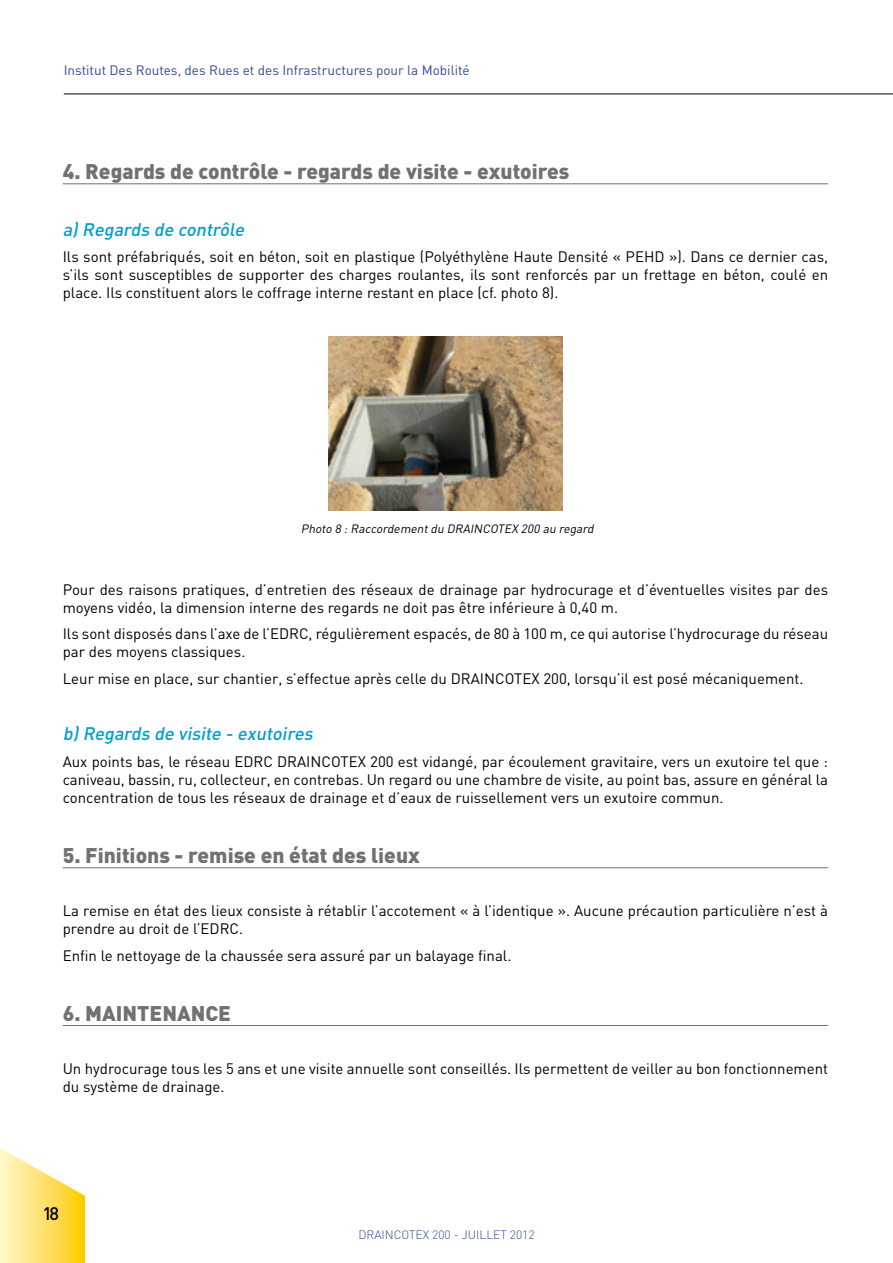
<style>
.page{position:relative;width:893px;height:1263px;background:#fff}
.page>*{position:absolute;margin:0;border:0;box-sizing:border-box;transform-origin:0 0}
.t1{font:900 21px "DIN";color:#707172}
.t2{font:italic 500 18px "DIN";color:#009ecd}
.t3{font:500 18px "DIN";color:#000}
.t4{font:15px/18px "DIN";color:#000}
.t5{font:13.5px "DIN";color:#2f4a97}
.t6{font:italic 12px "DIN";color:#000}
.t7{font:300 12px "DIN";color:#2f4a97}
</style>
<div class="page">
<svg style="left:0;top:1148px;width:85px;height:115px"></svg>
<hr style="left:63px;top:183px;width:765px;height:1px;background:#707172">
<hr style="left:63px;top:867px;width:765px;height:1px;background:#707172">
<hr style="left:63px;top:1025px;width:765px;height:1px;background:#707172">
<img style="left:329px;top:336px;width:234px;height:175px">
<hr style="left:64px;top:94px;width:829px;height:1px;background:#000">
<p class="t5" style="left:64px;top:61px;width:407px">Institut Des Routes, des Rues et des Infrastructures pour la Mobilité</p>
<h1 class="t1" style="left:63px;top:158px;width:508px">4. Regards de contrôle - regards de visite - exutoires</h1>
<p class="t2" style="left:63px;top:218px;width:187px">a)Regards de contrôle</p>
<p class="t4" style="left:63px;top:248px;width:767px;text-align:justify">Ils sont préfabriqués, soit en béton, soit en plastique (Polyéthylène Haute Densité « PEHD »). Dans ce dernier cas, s’ils sont susceptibles de supporter des charges roulantes, ils sont renforcés par un frettage en béton, coulé en place. Ils constituent alors le coffrage interne restant en place (cf. photo 8).</p>
<p class="t6" style="left:301px;top:521px;width:297px">Photo 8 :Raccordementdu DRAINCOTEX 200 au regard</p>
<p class="t4" style="left:63px;top:580px;width:767px">Pour des raisons pratiques, d’entretien des réseaux de drainage par hydrocurage et d’éventuelles visites par des moyens vidéo, la dimension interne des regards ne doit pas être inférieure à 0,40 m.</p>
<p class="t4" style="left:63px;top:625px;width:767px">Ils sont disposés dans l’axe de l’EDRC, régulièrement espacés, de 80 à 100 m, ce qui autorise l’hydrocurage du réseau par des moyens classiques.</p>
<p class="t4" style="left:63px;top:669px;width:742px">Leur mise en place, sur chantier, s’effectue après celle du DRAINCOTEX 200, lorsqu’il est posé mécaniquement.</p>
<p class="t2" style="left:63px;top:722px;width:255px">b)Regards de visite - exutoires</p>
<p class="t4" style="left:63px;top:752px;width:767px;text-align:justify">Aux points bas, le réseau EDRC DRAINCOTEX 200 est vidangé, par écoulement gravitaire, vers un exutoire tel que : caniveau, bassin, ru, collecteur, en contrebas. Un regard ou une chambre de visite, au point bas, assure en général la concentration de tous les réseaux de drainage et d’eaux de ruissellement vers un exutoire commun.</p>
<h1 class="t1" style="left:63px;top:841px;width:359px">5. Finitions - remise en état des lieux</h1>
<p class="t4" style="left:63px;top:901px;width:767px">La remise en état des lieux consiste à rétablir l’accotement « à l’identique ». Aucune précaution particulière n’est à prendre au droit de l’EDRC.</p>
<p class="t4" style="left:63px;top:946px;width:450px">Enfin le nettoyage de la chaussée sera assuré par un balayage final.</p>
<h1 class="t1" style="left:63px;top:999px;width:170px">6. MAINTENANCE</h1>
<p class="t4" style="left:63px;top:1059px;width:767px">Un hydrocurage tous les 5 ans et une visite annuelle sont conseillés. Ils permettent de veiller au bon fonctionnement du système de drainage.</p>
<p class="t3" style="left:43px;top:1201px;width:18px">18</p>
<p class="t7" style="left:358px;top:1228px;width:178px">DRAINCOTEX 200 - jui llet 2012</p>
</div>
